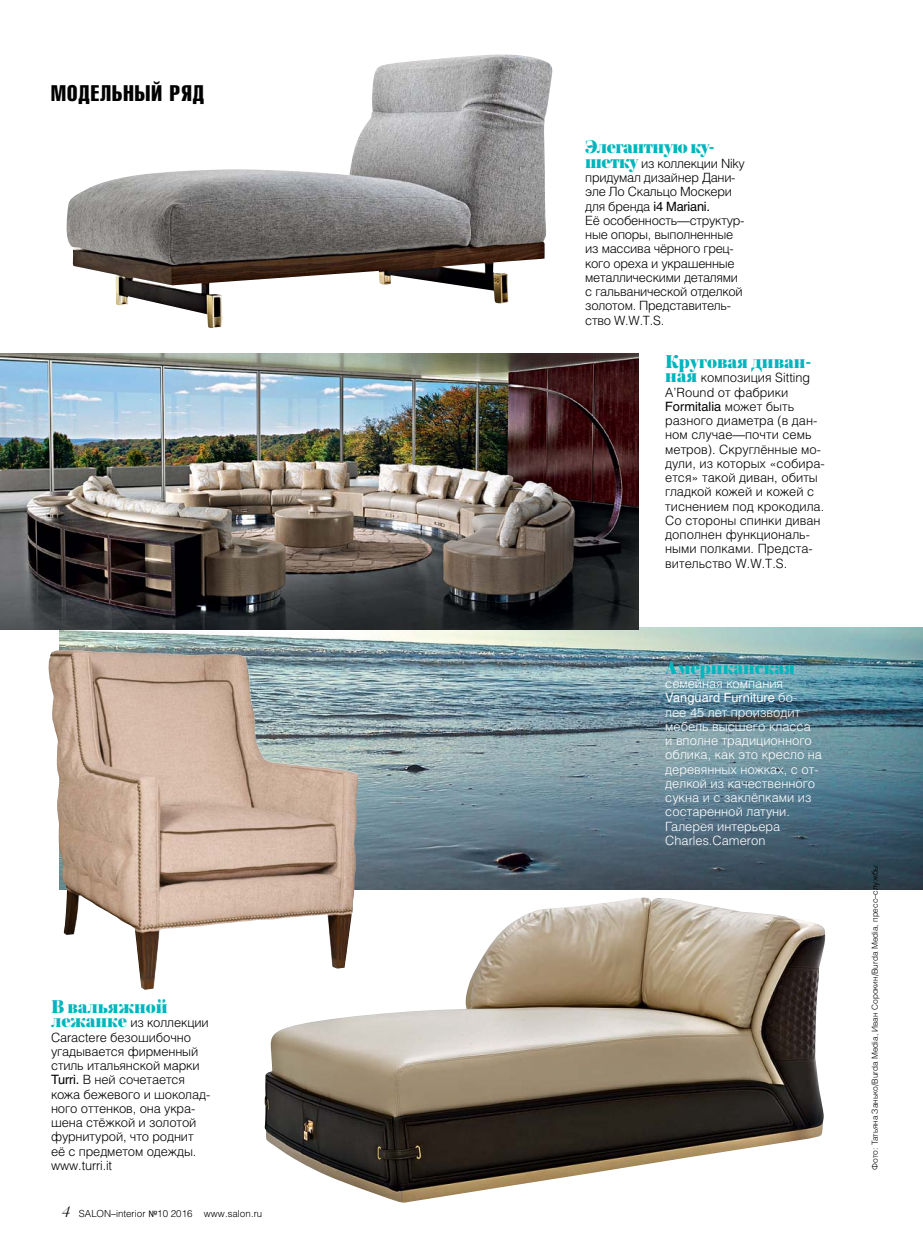
<style>
.page{position:relative;width:923px;height:1255px;background:#fff}
.page>*{position:absolute;margin:0;border:0;box-sizing:border-box;transform-origin:0 0}
.t1{font:22.2px "Helios Compressed";letter-spacing:.05em;color:#000}
.t2{font:900 19.5px "Austin Cyr";color:#00b6bd}
.t3{font:900 19.5px "Austin Cyr";letter-spacing:-.02em;color:#00b6bd}
.t4{font:300 12.75px/14.2px "Helios";letter-spacing:-.01em;color:#000}
.t5{font:300 12.75px/14.2px "Helios";color:#fff}
.t6{font:300 9.75px "Helios";color:#000}
.t7{font:300 8.25px "Helios";color:#000}
.s1{font-family:"Austin Cyr";font-weight:900;font-size:19.5px;color:#00b6bd}
.s2{font-weight:400}
.s3{font-family:"Salon Script";font-weight:400;font-size:12.75px}
.s4{font-family:"Myriad Pro";font-weight:400}
</style>
<div class="page">
<img style="left:60px;top:627px;width:863px;height:262px">
<img style="left:67px;top:54px;width:485px;height:274px">
<img style="left:264px;top:897px;width:561px;height:305px">
<img style="left:0;top:353px;width:638px;height:276px">
<img style="left:49px;top:650px;width:309px;height:339px">
<h1 class="t1" style="left:51px;top:80px;width:154px">модельный ряд</h1>
<h2 class="t2" style="left:51px;top:992px;width:118px">В вальяжной</h2>
<p class="t4" style="left:51px;top:1015px;width:161px"><span class="s1">лежанке</span> из коллекции<br>Caractere безошибочно угадывается фирменный стиль итальянской марки<br><span class="s2">Turri.</span> В ней сочетается кожа бежевого и шоколад&shy;ного оттенков, она укра&shy;шена стёжкой и золотой фурнитурой, что роднит её с предметом одежды. www.turri.it</p>
<p class="t6" style="left:61px;top:1207px;width:202px"><span class="s3">4</span> SALON–interior <span class="s4">№</span>10 2016 www.salon.ru</p>
<h2 class="t3" style="left:585px;top:133px;width:131px">Элегантную ку-</h2>
<p class="t4" style="left:585px;top:156px;width:161px"><span class="s1">шетку</span> из коллекции Niky придумал дизайнер Дани&shy;эле Ло Скальцо Москери для бренда <span class="s2">i4 Mariani.<br></span>Её особенность—структур&shy;ные опоры, выполненные из массива чёрного грец&shy;кого ореха и украшенные металлическими деталями с гальванической отделкой золотом. Представитель&shy;ство W.W.T.S.</p>
<h2 class="t2" style="left:665px;top:347px;width:148px">Круговая диван-</h2>
<p class="t4" style="left:665px;top:370px;width:161px"><span class="s1">ная</span> композиция Sitting<br>A’Round от фабрики<br><span class="s2">Formitalia</span> может быть разного диаметра (в дан&shy;ном случае—почти семь метров). Скруглённые мо&shy;дули, из которых «собира&shy;ется» такой диван, обиты гладкой кожей и кожей с тиснением под крокодила.<br>Со стороны спинки диван дополнен функциональ&shy;ными полками. Предста&shy;вительство W.W.T.S.</p>
<h2 class="t2" style="left:665px;top:653px;width:131px">Американская</h2>
<p class="t5" style="left:665px;top:676px;width:158px">семейная компания<br><span class="s2">Vanguard Furniture</span> бо-<br>лее 45 лет производит мебель высшего класса<br>и вполне традиционного облика, как это кресло на деревянных ножках, с от&shy;делкой из качественного сукна и с заклёпками из состаренной латуни.<br>Галерея интерьера<br>Charles.Cameron</p>
<p class="t7" style="left:870px;top:1169px;width:306px;rotate:-90deg">Фото: Татьяна Занько/Burda Media, Иван Сорокин/Burda Media, пресс–службы</p>
</div>
